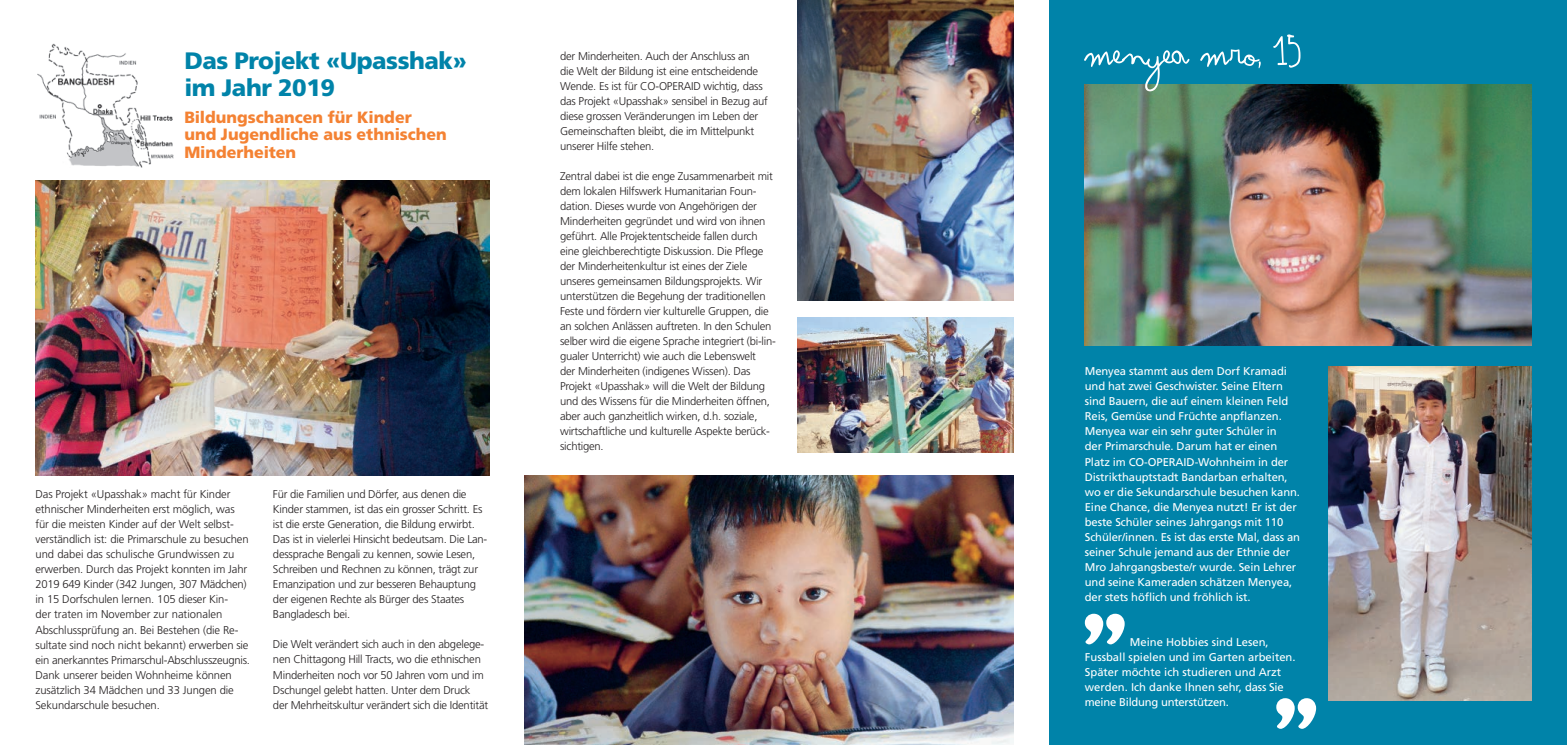
<style>
.page{position:relative;width:1567px;height:745px;background:#fff}
.page>*{position:absolute;margin:0;border:0;box-sizing:border-box;transform-origin:0 0}
.t1{font:75.75px "Cooper Black Std";color:#fff;scale:1.04 1}
.t2{font:58.75px "Arsenale White";letter-spacing:-.005em;color:#fff}
.t3{font:900 23.75px/26.2px "Frutiger LT Std";letter-spacing:-.02em;color:#0083a9}
.t4{font:900 16.25px/17.5px "Frutiger LT Std";color:#f48233}
.t5{font:300 11.25px/15px "Frutiger LT Std";letter-spacing:-.02em;color:#231f20}
.t6{font:11.25px/15px "Frutiger LT Std";letter-spacing:-.01em;color:#fff}
</style>
<div class="page">
<div style="left:1049px;top:0;width:517px;height:744px;background:#0083a9"></div>
<img style="left:37px;top:43px;width:137px;height:125px">
<img style="left:1084px;top:84px;width:447px;height:261px">
<img style="left:35px;top:180px;width:454px;height:294px">
<img style="left:1328px;top:367px;width:203px;height:333px">
<img style="left:797px;top:0;width:216px;height:300px">
<img style="left:797px;top:317px;width:216px;height:135px">
<img style="left:524px;top:475px;width:489px;height:269px">
<h3 class="t3" style="left:184px;top:48px;width:284px">Das Projekt «Upasshak» im Jahr 2019</h3>
<h3 class="t4" style="left:184px;top:108px;width:264px">Bildungschancen für Kinder und Jugendliche aus ethnischen<br>Minderheiten</h3>
<p class="t5" style="left:35px;top:487px;width:216px">Das Projekt «Upasshak» macht für Kinder ethnischer Minderheiten erst möglich, was für die meisten Kinder auf der Welt selbst&shy;verständlich ist: die Primarschule zu besuchen und dabei das schulische Grundwissen zu erwerben. Durch das Projekt konnten im Jahr 2019 649 Kinder (342 Jungen, 307 Mädchen) in 15 Dorfschulen lernen. 105 dieser Kin-<br>der traten im November zur nationalen Abschlussprüfung an. Bei Bestehen (die Re&shy;sultate sind noch nicht bekannt) erwerben sie ein anerkanntes Primarschul-Abschlusszeugnis.<br>Dank unserer beiden Wohnheime können zusätzlich 34 Mädchen und 33 Jungen die Sekundarschule besuchen.</p>
<p class="t5" style="left:273px;top:486px;width:216px">Für die Familien und Dörfer, aus denen die Kinder stammen, ist das ein grosser Schritt. Es ist die erste Generation, die Bildung erwirbt.<br>Das ist in vielerlei Hinsicht bedeutsam. Die Lan&shy;dessprache Bengali zu kennen, sowie Lesen, Schreiben und Rechnen zu können, trägt zur Emanzipation und zur besseren Behauptung der eigenen Rechte als Bürger des Staates Bangladesch bei.</p>
<p class="t5" style="left:273px;top:636px;width:217px">Die Welt verändert sich auch in den abgelege&shy;nen Chittagong Hill Tracts, wo die ethnischen Minderheiten noch vor 50 Jahren vom und im Dschungel gelebt hatten. Unter dem Druck der Mehrheitskultur verändert sich die Identität</p>
<p class="t5" style="left:560px;top:49px;width:209px">der Minderheiten. Auch der Anschluss an<br>die Welt der Bildung ist eine entscheidende Wende. Es ist für CO-OPERAID wichtig, dass das Projekt «Upasshak» sensibel in Bezug auf diese grossen Veränderungen im Leben der Gemeinschaften bleibt, die im Mittelpunkt unserer Hilfe stehen.</p>
<p class="t5" style="left:560px;top:169px;width:217px">Zentral dabei ist die enge Zusammenarbeit mit dem lokalen Hilfswerk Humanitarian Foun&shy;dation. Dieses wurde von Angehörigen der Minderheiten gegründet und wird von ihnen geführt. Alle Projektentscheide fallen durch eine gleichberechtigte Diskussion. Die Pflege der Minderheitenkultur ist eines der Ziele unseres gemeinsamen Bildungsprojekts. Wir unterstützen die Begehung der traditionellen Feste und fördern vier kulturelle Gruppen, die an solchen Anlässen auftreten. In den Schulen selber wird die eigene Sprache integriert (bi-lin&shy;gualer Unterricht) wie auch die Lebenswelt<br>der Minderheiten (indigenes Wissen). Das Projekt «Upasshak» will die Welt der Bildung und des Wissens für die Minderheiten öffnen, aber auch ganzheitlich wirken, d.h. soziale, wirtschaftliche und kulturelle Aspekte berück&shy;sichtigen.</p>
<h2 class="t2" style="left:1084px;top:10px;width:222px">Menyea Mro, 15</h2>
<p class="t6" style="left:1084px;top:364px;width:217px">Menyea stammt aus dem Dorf Kramadi und hat zwei Geschwister. Seine Eltern sind Bauern, die auf einem kleinen Feld Reis, Gemüse und Früchte anpflanzen.<br>Menyea war ein sehr guter Schüler in<br>der Primarschule. Darum hat er einen Platz im CO-OPERAID-Wohnheim in der Distrikthauptstadt Bandarban erhalten, wo er die Sekundarschule besuchen kann.<br>Eine Chance, die Menyea nutzt! Er ist der beste Schüler seines Jahrgangs mit 110<br>Schüler/innen. Es ist das erste Mal, dass an seiner Schule jemand aus der Ethnie der Mro Jahrgangsbeste/r wurde. Sein Lehrer und seine Kameraden schätzen Menyea, der stets höflich und fröhlich ist.</p>
<p class="t6" style="left:1084px;top:634px;width:212px;text-indent:45px">Meine Hobbies sind Lesen, Fussball spielen und im Garten arbeiten.<br>Später möchte ich studieren und Arzt werden. Ich danke Ihnen sehr, dass Sie meine Bildung unterstützen.</p>
<h1 class="t1" style="left:1128px;top:662px;width:46px;rotate:-180deg">“</h1>
<h1 class="t1" style="left:1319px;top:746px;width:46px;rotate:-180deg">“</h1>
</div>
